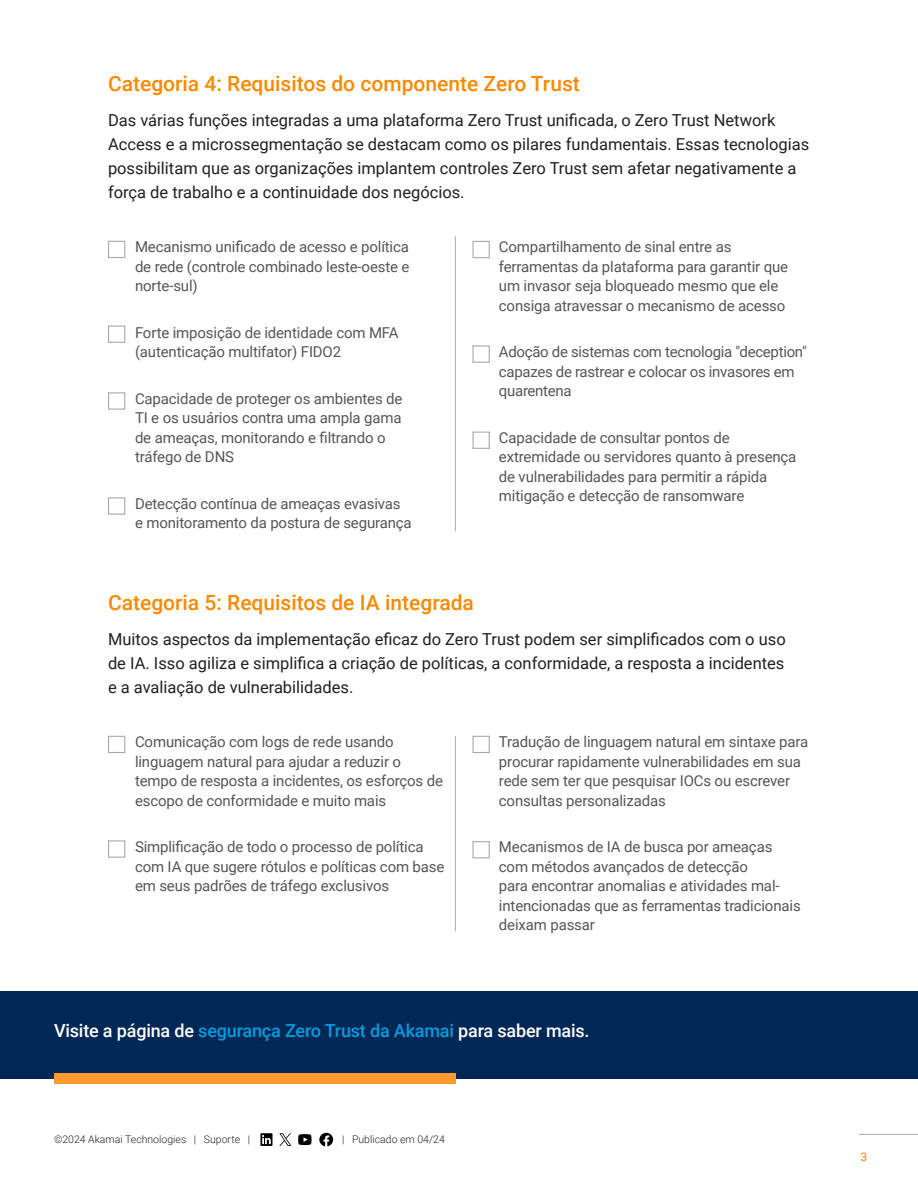
<style>
.page{position:relative;width:918px;height:1188px;background:#fff}
.page>*{position:absolute;margin:0;border:0;box-sizing:border-box;transform-origin:0 0}
.t1{font:500 21px "Roboto";color:#fa8900}
.CTA_on_Navy_Blue{font:500 18px "Roboto";letter-spacing:-.01em;color:#fff}
.Body{font:16.5px/24px "Roboto";color:#231f20}
.Checklist{font:15px/19.5px "Roboto";letter-spacing:-.01em;color:#54555a}
.t2{font:500 12px "Roboto";color:#f93}
.t3{font:300 10.5px "Roboto";color:#231f20}
.s1{color:#009cde}
</style>
<div class="page">
<hr style="left:859px;top:1134px;width:59px;height:1px;background:#a8a8aa">
<svg style="left:319px;top:1133px;width:14px;height:13px"></svg>
<svg style="left:298px;top:1134px;width:14px;height:11px"></svg>
<svg style="left:260px;top:1133px;width:12px;height:13px"></svg>
<svg style="left:279px;top:1133px;width:12px;height:13px"></svg>
<hr style="left:455px;top:237px;width:1px;height:294px;background:#a9a8aa">
<div style="left:108px;top:241px;width:17px;height:17px;border:1px solid #a9a8aa"></div>
<div style="left:108px;top:326px;width:17px;height:17px;border:1px solid #a9a8aa"></div>
<div style="left:108px;top:392px;width:17px;height:18px;border:1px solid #a9a8aa"></div>
<div style="left:472px;top:241px;width:18px;height:17px;border:1px solid #a9a8aa"></div>
<div style="left:472px;top:345px;width:18px;height:18px;border:1px solid #a9a8aa"></div>
<div style="left:472px;top:432px;width:18px;height:17px;border:1px solid #a9a8aa"></div>
<div style="left:108px;top:497px;width:17px;height:18px;border:1px solid #a9a8aa"></div>
<div style="left:108px;top:736px;width:17px;height:17px;border:1px solid #a9a8aa"></div>
<div style="left:108px;top:840px;width:17px;height:18px;border:1px solid #a9a8aa"></div>
<hr style="left:455px;top:736px;width:1px;height:195px;background:#a9a8aa">
<div style="left:472px;top:736px;width:18px;height:17px;border:1px solid #a9a8aa"></div>
<div style="left:472px;top:841px;width:18px;height:17px;border:1px solid #a9a8aa"></div>
<div style="left:0;top:991px;width:918px;height:87px;background:#002856"></div>
<div style="left:54px;top:1073px;width:401px;height:11px;background:#f93"></div>
<h1 class="t1" style="left:108px;top:69px;width:473px">Categoria 4: Requisitos do componente Zero Trust</h1>
<p class="Body" style="left:108px;top:108px;width:703px">Das várias funções integradas a uma plataforma Zero Trust unificada, o Zero Trust Network Access e a microssegmentação se destacam como os pilares fundamentais. Essas tecnologias possibilitam que as organizações implantem controles Zero Trust sem afetar negativamente a força de trabalho e a continuidade dos negócios.</p>
<p class="Checklist" style="left:135px;top:237px;width:276px;text-align:justify">Mecanismo unificado de acesso e política de rede (controle combinado leste-oeste e norte-sul)</p>
<p class="Checklist" style="left:135px;top:322px;width:265px">Forte imposição de identidade com MFA (autenticação multifator) FIDO2</p>
<p class="Checklist" style="left:135px;top:388px;width:269px">Capacidade de proteger os ambientes de<br>TI e os usuários contra uma ampla gama de ameaças, monitorando e filtrando o tráfego de DNS</p>
<p class="Checklist" style="left:135px;top:493px;width:278px">Detecção contínua de ameaças evasivas e monitoramento da postura de segurança</p>
<p class="Checklist" style="left:499px;top:237px;width:291px">Compartilhamento de sinal entre as ferramentas da plataforma para garantir que um invasor seja bloqueado mesmo que ele consiga atravessar o mecanismo de acesso</p>
<p class="Checklist" style="left:499px;top:342px;width:310px">Adoção de sistemas com tecnologia "deception" capazes de rastrear e colocar os invasores em quarentena</p>
<p class="Checklist" style="left:499px;top:427px;width:299px">Capacidade de consultar pontos de extremidade ou servidores quanto à presença de vulnerabilidades para permitir a rápida mitigação e detecção de ransomware</p>
<h1 class="t1" style="left:108px;top:588px;width:367px">Categoria 5: Requisitos de IA integrada</h1>
<p class="Body" style="left:108px;top:626px;width:679px;text-align:justify">Muitos aspectos da implementação eficaz do Zero Trust podem ser simplificados com o uso de IA. Isso agiliza e simplifica a criação de políticas, a conformidade, a resposta a incidentes e a avaliação de vulnerabilidades.</p>
<p class="Checklist" style="left:135px;top:732px;width:310px">Comunicação com logs de rede usando linguagem natural para ajudar a reduzir o tempo de resposta a incidentes, os esforços de escopo de conformidade e muito mais</p>
<p class="Checklist" style="left:135px;top:837px;width:311px">Simplificação de todo o processo de política com IA que sugere rótulos e políticas com base em seus padrões de tráfego exclusivos</p>
<p class="Checklist" style="left:499px;top:732px;width:311px">Tradução de linguagem natural em sintaxe para procurar rapidamente vulnerabilidades em sua rede sem ter que pesquisar IOCs ou escrever consultas personalizadas</p>
<p class="Checklist" style="left:499px;top:837px;width:303px">Mecanismos de IA de busca por ameaças com métodos avançados de detecção<br>para encontrar anomalias e atividades mal&shy;intencionadas que as ferramentas tradicionais deixam passar</p>
<p class="CTA_on_Navy_Blue" style="left:54px;top:1018px;width:537px">Visite a página de <span class="s1">segurança Zero Trust da Akamai</span> para saber mais.</p>
<p class="t3" style="left:54px;top:1132px;width:198px">©2024 Akamai Technologies | Suporte |</p>
<p class="t3" style="left:342px;top:1132px;width:104px">| Publicado em 04/24</p>
<p class="t2" style="left:860px;top:1148px;width:8px">3</p>
</div>
